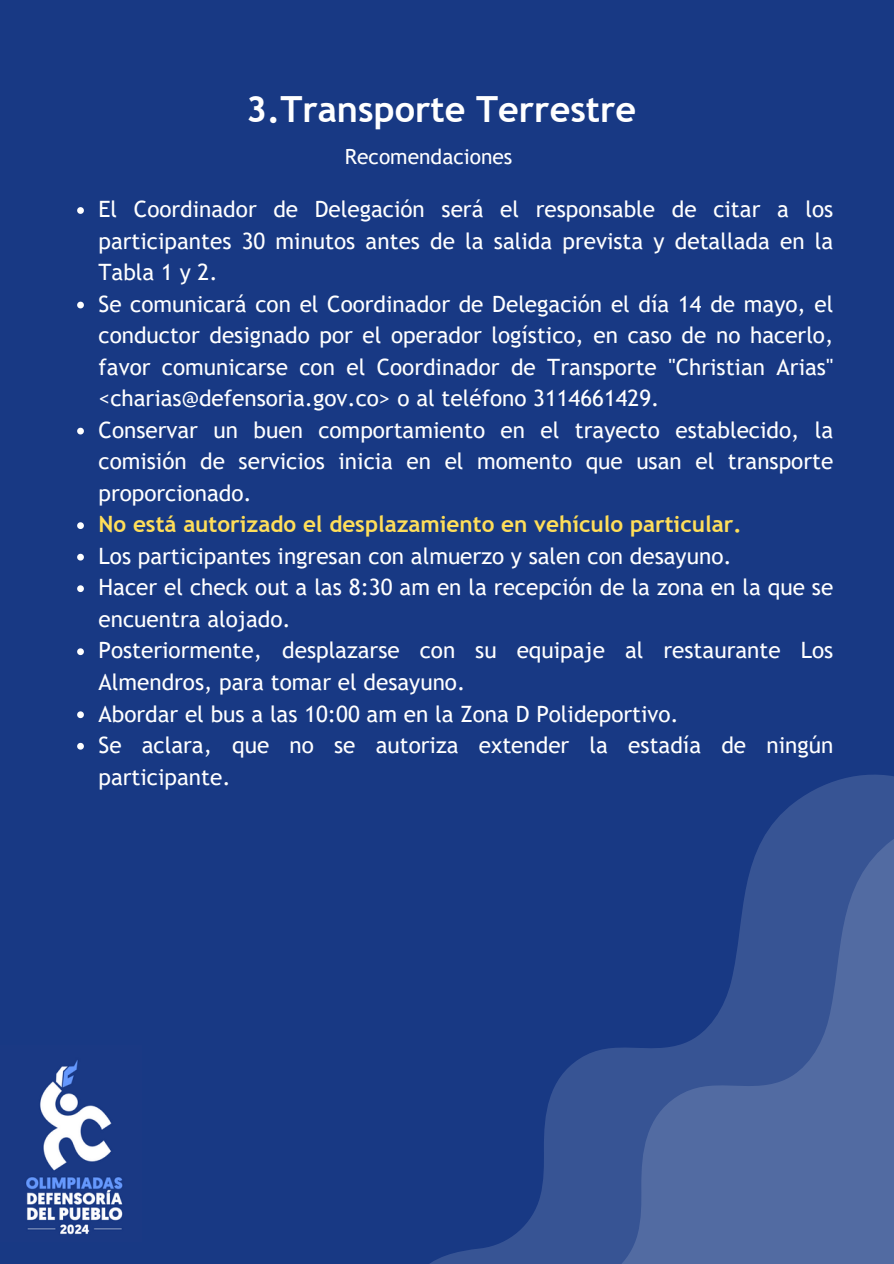
<style>
.page{position:relative;width:894px;height:1264px;background:#fff}
.page>*{position:absolute;margin:0;border:0;box-sizing:border-box;transform-origin:0 0}
.t1{font:700 36px "Trebuchet MS";color:#fff}
.t2{font:22.5px/31.5px "Trebuchet MS";color:#fff;text-align:justify}
.t3{font:700 22.5px "Trebuchet MS";color:#ffde59}
.t4{font:21px "Trebuchet MS";color:#fff}
</style>
<div class="page">
<div style="left:0;top:0;width:893px;height:1263px;background:#183984"></div>
<svg style="left:431px;top:774px;width:462px;height:489px"></svg>
<svg style="left:491px;top:812px;width:402px;height:451px"></svg>
<svg style="left:77px;top:207px;width:7px;height:7px"></svg>
<svg style="left:77px;top:302px;width:7px;height:6px"></svg>
<svg style="left:77px;top:428px;width:7px;height:6px"></svg>
<svg style="left:77px;top:522px;width:7px;height:7px"></svg>
<svg style="left:77px;top:554px;width:7px;height:6px"></svg>
<svg style="left:77px;top:585px;width:7px;height:7px"></svg>
<svg style="left:77px;top:648px;width:7px;height:7px"></svg>
<svg style="left:77px;top:711px;width:7px;height:7px"></svg>
<svg style="left:77px;top:743px;width:7px;height:6px"></svg>
<img style="left:26px;top:1060px;width:97px;height:175px">
<h1 class="t1" style="left:246px;top:88px;width:391px">3.Transporte Terrestre</h1>
<p class="t4" style="left:345px;top:145px;width:169px">Recomendaciones</p>
<p class="t2" style="left:98px;top:193px;width:736px">El Coordinador de Delegación será el responsable de citar a los participantes 30 minutos antes de la salida prevista y detallada en la Tabla 1 y 2.</p>
<p class="t2" style="left:98px;top:288px;width:736px">Se comunicará con el Coordinador de Delegación el día 14 de mayo, el conductor designado por el operador logístico, en caso de no hacerlo, favor comunicarse con el Coordinador de Transporte "Christian Arias" &lt;charias@defensoria.gov.co&gt; o al teléfono 3114661429.</p>
<p class="t2" style="left:98px;top:414px;width:736px">Conservar un buen comportamiento en el trayecto establecido, la comisión de servicios inicia en el momento que usan el transporte proporcionado.</p>
<p class="t3" style="left:98px;top:511px;width:644px">No está autorizado el desplazamiento en vehículo particular.</p>
<p class="t2" style="left:98px;top:540px;width:634px">Los participantes ingresan con almuerzo y salen con desayuno.</p>
<p class="t2" style="left:98px;top:571px;width:736px">Hacer el check out a las 8:30 am en la recepción de la zona en la que se encuentra alojado.</p>
<p class="t2" style="left:98px;top:634px;width:736px">Posteriormente, desplazarse con su equipaje al restaurante Los<br>Almendros, para tomar el desayuno.</p>
<p class="t2" style="left:98px;top:697px;width:581px">Abordar el bus a las 10:00 am en la Zona D Polideportivo.</p>
<p class="t2" style="left:98px;top:729px;width:736px">Se aclara, que no se autoriza extender la estadía de ningún participante.</p>
</div>
